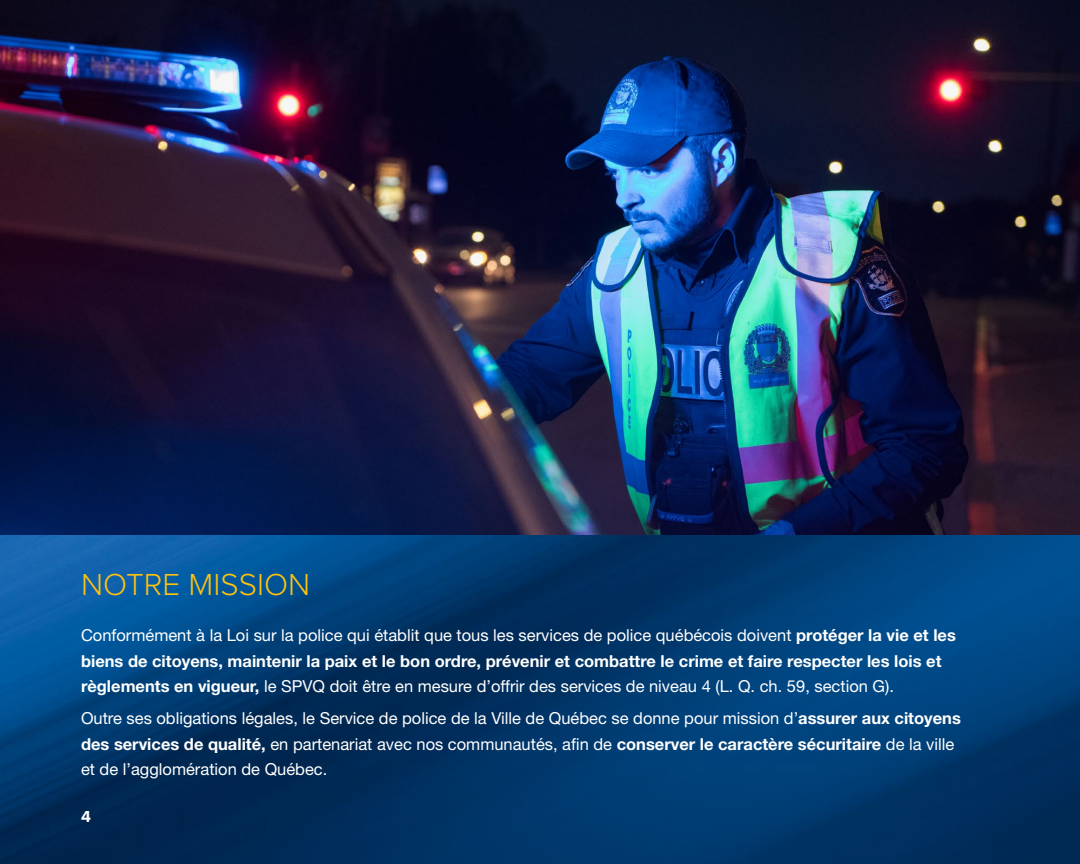
<style>
.page{position:relative;width:1080px;height:864px;background:#fff}
.page>*{position:absolute;margin:0;border:0;box-sizing:border-box;transform-origin:0 0}
.t1{font:300 31.5px "Proxima Nova";color:#ffc20e}
.t2{font:16.5px/25.5px "Helvetica Neue";color:#fff}
.t3{font:700 16.5px "Proxima Nova";color:#fff}
.s1{font-weight:700}
</style>
<div class="page">
<img style="left:0;top:535px;width:1080px;height:329px">
<img style="left:0;top:0;width:1080px;height:535px">
<h1 class="t1" style="left:81px;top:561px;width:231px">NOTRE MISSION</h1>
<p class="t2" style="left:81px;top:622px;width:876px">Conformément à la Loi sur la police qui établit que tous les services de police québécois doivent <span class="s1">protéger la vie et les biens de citoyens, maintenir la paix et le bon ordre, prévenir et combattre le crime et faire respecter les lois et règlements en vigueur,</span> le SPVQ doit être en mesure d’offrir des services de niveau 4 (L. Q. ch. 59, section G).</p>
<p class="t2" style="left:81px;top:705px;width:881px">Outre ses obligations légales, le Service de police de la Ville de Québec se donne pour mission d’<span class="s1">assurer aux citoyens des services de qualité,</span> en partenariat avec nos communautés, afin de <span class="s1">conserver le caractère sécuritaire</span> de la ville et de l’agglomération de Québec.</p>
<p class="t3" style="left:81px;top:805px;width:11px">4</p>
</div>
